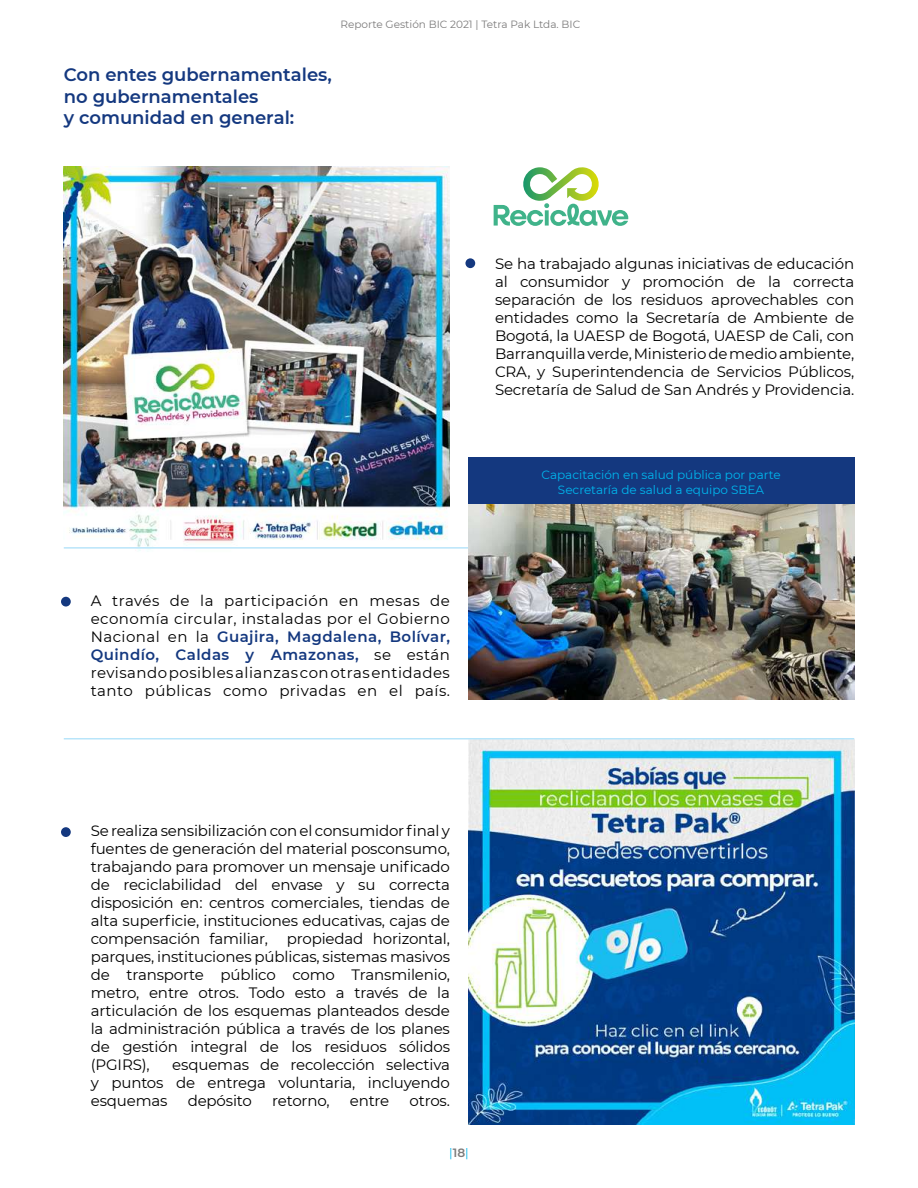
<style>
.page{position:relative;width:918px;height:1188px;background:#fff}
.page>*{position:absolute;margin:0;border:0;box-sizing:border-box;transform-origin:0 0}
.t1{font:600 18px/21.6px "Montserrat";color:#14387f}
.t2{font:15px/18px "Montserrat";letter-spacing:-.01em;color:#000;text-align:justify}
.t3{font:12px/14.4px "Montserrat";color:#00b6ed;text-align:center}
.t4{font:10.5px "Montserrat";color:#7c7b7b}
.s1{font-weight:600;color:#14387f}
.s2{font-weight:600;color:#7c7b7b}
</style>
<div class="page">
<div style="left:465px;top:258px;width:10px;height:10px;background:#14387f;border-radius:50%"></div>
<img style="left:468px;top:740px;width:386px;height:384px">
<img style="left:64px;top:167px;width:386px;height:384px">
<div style="left:468px;top:457px;width:386px;height:47px;background:#14387f"></div>
<hr style="left:64px;top:547px;width:790px;height:2px;background:#b8e5fa">
<hr style="left:64px;top:738px;width:790px;height:2px;background:#b8e5fa">
<img style="left:468px;top:504px;width:386px;height:196px">
<div style="left:61px;top:827px;width:10px;height:10px;background:#14387f;border-radius:50%"></div>
<div style="left:61px;top:597px;width:10px;height:10px;background:#14387f;border-radius:50%"></div>
<svg style="left:494px;top:167px;width:134px;height:59px"></svg>
<p class="t4" style="left:340px;top:17px;width:241px">Reporte Gestión BIC 2021 | Tetra Pak Ltda. BIC</p>
<p class="t1" style="left:64px;top:63px;width:270px">Con entes gubernamentales, no gubernamentales<br>y comunidad en general:</p>
<p class="t2" style="left:495px;top:254px;width:361px;text-indent:-27px">• Se ha trabajado algunas iniciativas de educación al consumidor y promoción de la correcta separación de los residuos aprovechables con entidades como la Secretaría de Ambiente de Bogotá, la UAESP de Bogotá, UAESP de Cali, con Barranquilla verde, Ministerio de medio ambiente, CRA, y Superintendencia de Servicios Públicos, Secretaría de Salud de San Andrés y Providencia.</p>
<p class="t3" style="left:542px;top:467px;width:241px">Capacitación en salud pública por parte<br>Secretaría de salud a equipo SBEA</p>
<p class="t2" style="left:91px;top:591px;width:361px;text-indent:-27px">• A través de la participación en mesas de economía circular, instaladas por el Gobierno Nacional en la <span class="s1">Guajira, Magdalena, Bolívar, Quindío, Caldas y Amazonas,</span> se están revisando posibles alianzas con otras entidades tanto públicas como privadas en el país.</p>
<p class="t2" style="left:91px;top:821px;width:361px;text-indent:-27px">• Se realiza sensibilización con el consumidor final y fuentes de generación del material posconsumo, trabajando para promover un mensaje unificado de reciclabilidad del envase y su correcta disposición en: centros comerciales, tiendas de alta superficie, instituciones educativas, cajas de compensación familiar, propiedad horizontal, parques, instituciones públicas, sistemas masivos de transporte público como Transmilenio, metro, entre otros. Todo esto a través de la articulación de los esquemas planteados desde la administración pública a través de los planes de gestión integral de los residuos sólidos (PGIRS),</p>
<p class="t2" style="left:91px;top:1055px;width:361px;text-indent:82px">esquemas de recolección selectiva y puntos de entrega voluntaria, incluyendo esquemas</p>
<p class="t2" style="left:188px;top:1091px;width:66px">depósito</p>
<p class="t2" style="left:272px;top:1091px;width:59px">retorno,</p>
<p class="t2" style="left:350px;top:1091px;width:41px">entre</p>
<p class="t2" style="left:410px;top:1091px;width:42px">otros.</p>
<p class="t3" style="left:449px;top:1145px;width:21px">|<span class="s2">18</span>|</p>
</div>
